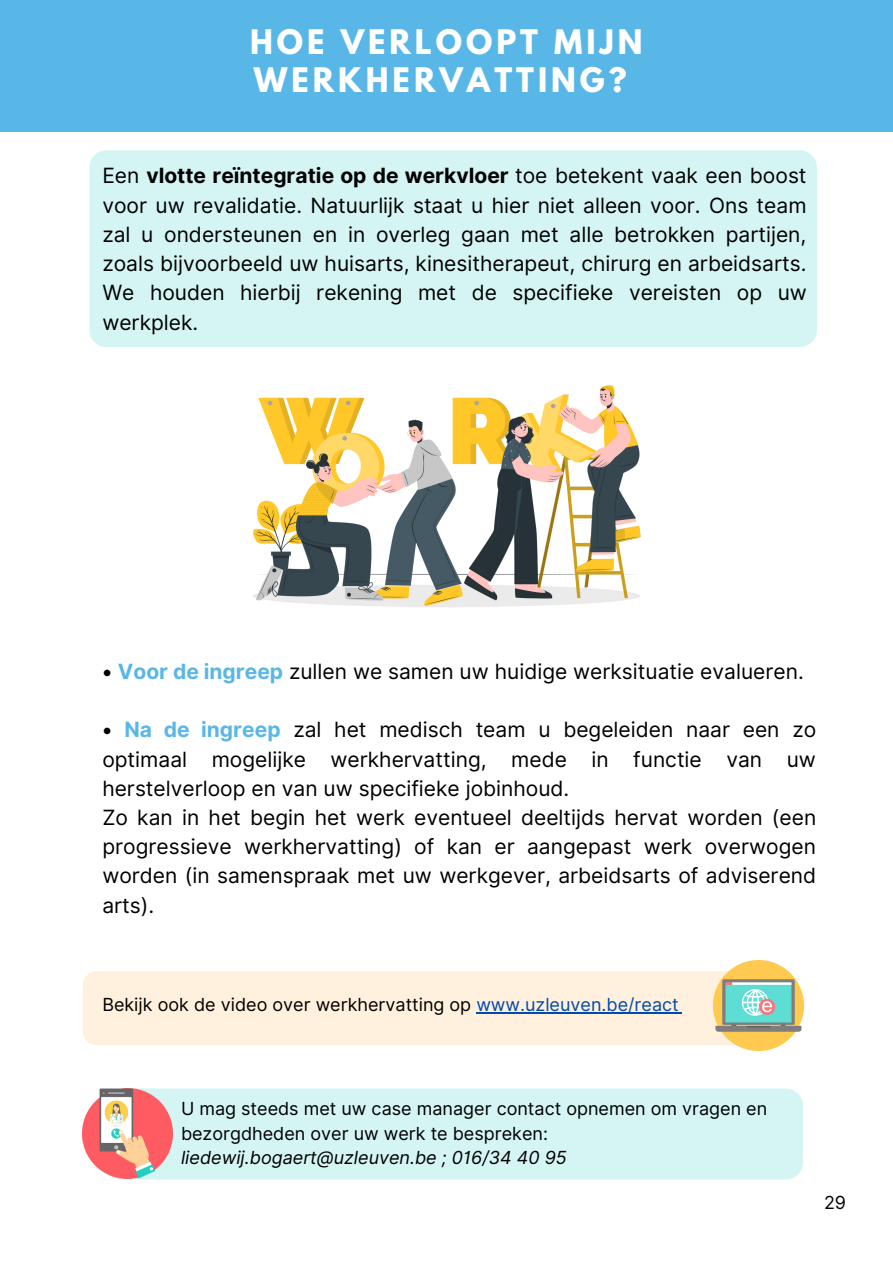
<style>
.page{position:relative;width:893px;height:1264px;background:#fff}
.page>*{position:absolute;margin:0;border:0;box-sizing:border-box;transform-origin:0 0}
.t1{font:700 30px/38.2px "League Spartan";letter-spacing:.13em;color:#fff}
.t2{font:21px/29.2px "Inter";color:#000;text-align:justify}
.t3{font:18px/24.8px "Inter";color:#000}
.t4{font:italic 18px "Inter";color:#000}
.s1{font-weight:700}
.s2{font-weight:700;color:#59b7e7}
.s3{color:#004aad}
</style>
<div class="page">
<div style="left:0;top:0;width:892px;height:132px;background:#59b7e7"></div>
<div style="left:89px;top:150px;width:727px;height:197px;background:#d4f5f3;border-radius:17px"></div>
<img style="left:253px;top:385px;width:388px;height:222px">
<div style="left:124px;top:1088px;width:679px;height:91px;background:#d4f5f3;border-radius:17px"></div>
<div style="left:83px;top:971px;width:685px;height:74px;background:#fff1dd;border-radius:14px"></div>
<img style="left:713px;top:960px;width:90px;height:90px">
<hr style="left:476px;top:1012px;width:202px;height:1px;background:#004aad">
<img style="left:83px;top:1088px;width:89px;height:90px">
<img style="left:105px;top:1101px;width:22px;height:22px">
<h1 class="t1" style="left:250px;top:27px;width:394px">HOE VERLOOPT MIJN<br>WERKHERVATTING?</h1>
<p class="t2" style="left:102px;top:161px;width:706px">Een <span class="s1">vlotte reïntegratie op de werkvloer</span> toe betekent vaak een boost voor uw revalidatie. Natuurlijk staat u hier niet alleen voor. Ons team zal u ondersteunen en in overleg gaan met alle betrokken partijen, zoals bijvoorbeeld uw huisarts, kinesitherapeut, chirurg en arbeidsarts.<br>We houden hierbij rekening met de specifieke vereisten op uw werkplek.</p>
<p class="t2" style="left:102px;top:656px;width:702px">• <span class="s2">Voor de ingreep</span> zullen we samen uw huidige werksituatie evalueren.</p>
<p class="t2" style="left:102px;top:715px;width:715px;text-align:left">• <span class="s2">Na de ingreep</span> zal het medisch team u begeleiden naar een zo optimaal mogelijke werkhervatting, mede in functie van uw herstelverloop en van uw specifieke jobinhoud.<br>Zo kan in het begin het werk eventueel deeltijds hervat worden (een progressieve werkhervatting) of kan er aangepast werk overwogen worden (in samenspraak met uw werkgever, arbeidsarts of adviserend arts).</p>
<p class="t3" style="left:102px;top:992px;width:578px">Bekijk ook de video over werkhervatting op <span class="s3">www.uzleuven.be/react</span></p>
<p class="t3" style="left:181px;top:1096px;width:587px">U mag steeds met uw case manager contact opnemen om vragen en bezorgdheden over uw werk te bespreken:</p>
<p class="t4" style="left:181px;top:1147px;width:387px">liedewij.bogaert@uzleuven.be ; 016/34 40 95</p>
<p class="t3" style="left:824px;top:1189px;width:24px">29</p>
</div>
